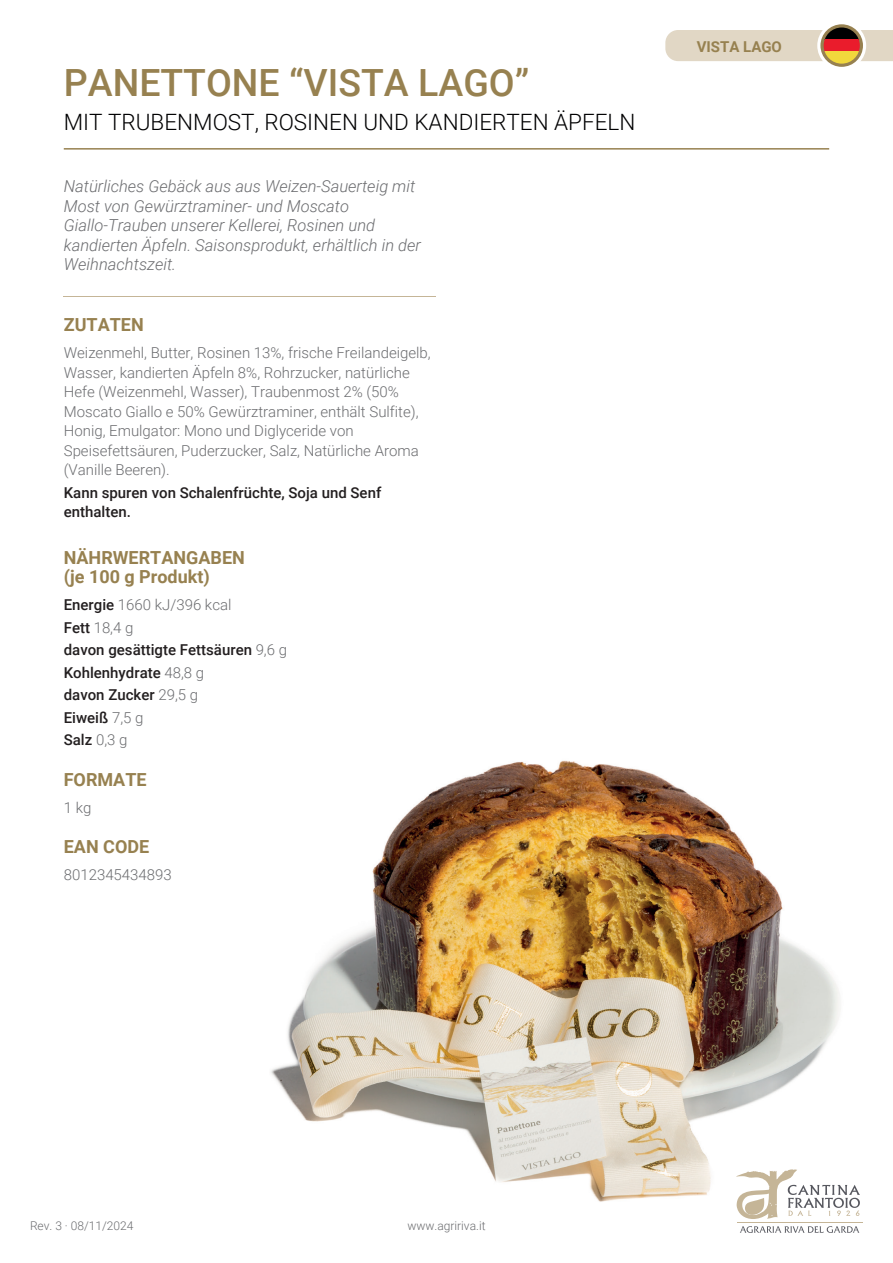
<style>
.page{position:relative;width:893px;height:1263px;background:#fff}
.page>*{position:absolute;margin:0;border:0;box-sizing:border-box;transform-origin:0 0}
.t1{font:500 37.5px "Roboto";color:#978150}
.t2{font:300 22.5px "Roboto";color:#000002}
.t3{font:700 18px/19.5px "Roboto";color:#978150}
.t4{font:italic 300 16.5px/19.5px "Roboto";color:#6c6d70}
.t5{font:300 15px/19.5px "Roboto";color:#6c6d70}
.t6{font:500 15px/22.5px "Roboto";color:#231f20}
.t7{font:700 15px "Roboto";color:#978150}
.t8{font:300 12px "Roboto";color:#6c6d70}
.s1{font-weight:300;color:#6c6d70}
</style>
<div class="page">
<img style="left:271px;top:760px;width:530px;height:442px">
<hr style="left:64px;top:148px;width:765px;height:2px;background:#978150">
<hr style="left:64px;top:296px;width:372px;height:1px;background:#c5b597">
<div style="left:665px;top:30px;width:228px;height:31px;background:#e1d7c5"></div>
<div style="left:817px;top:21px;width:49px;height:49px;background:#fff;border-radius:50%"></div>
<svg style="left:820px;top:24px;width:43px;height:43px"></svg>
<svg style="left:824px;top:27px;width:36px;height:13px"></svg>
<div style="left:824px;top:40px;width:36px;height:12px;background:#ea1c2c"></div>
<svg style="left:824px;top:52px;width:36px;height:12px"></svg>
<svg style="left:740px;top:1226px;width:119px;height:7px"></svg>
<img style="left:736px;top:1169px;width:61px;height:34px">
<svg style="left:737px;top:1203px;width:40px;height:16px"></svg>
<img style="left:748px;top:1198px;width:16px;height:5px">
<svg style="left:788px;top:1185px;width:72px;height:31px"></svg>
<hr style="left:737px;top:1222px;width:126px;height:1px;background:#c5b597">
<h1 class="t1" style="left:64px;top:56px;width:467px">PANETTONE “VISTA LAGO”</h1>
<h2 class="t2" style="left:64px;top:107px;width:573px">MIT TRUBENMOST, ROSINEN UND KANDIERTEN ÄPFELN</h2>
<p class="t4" style="left:64px;top:176px;width:359px">Natürliches Gebäck aus aus Weizen-Sauerteig mit Most von Gewürztraminer- und Moscato Giallo-Trauben unserer Kellerei, Rosinen und kandierten Äpfeln. Saisonsprodukt, erhältlich in der Weihnachtszeit.</p>
<p class="t3" style="left:64px;top:314px;width:81px">ZUTATEN</p>
<p class="t5" style="left:64px;top:342px;width:368px">Weizenmehl, Butter, Rosinen 13%, frische Freilandeigelb, Wasser, kandierten Äpfeln 8%, Rohrzucker, natürliche Hefe (Weizenmehl, Wasser), Traubenmost 2% (50% Moscato Giallo e 50% Gewürztraminer, enthält Sulfite), Honig, Emulgator: Mono und Diglyceride von Speisefettsäuren, Puderzucker, Salz, Natürliche Aroma (Vanille Beeren).</p>
<p class="t6" style="left:64px;top:482px;width:319px;line-height:19.5px">Kann spuren von Schalenfrüchte, Soja und Senf enthalten.</p>
<p class="t3" style="left:64px;top:547px;width:183px">NÄHRWERTANGABEN (je 100 g Produkt)</p>
<p class="t6" style="left:64px;top:593px;width:225px">Energie <span class="s1">1660 kJ/396 kcal<br></span>Fett <span class="s1">18,4 g<br></span>davon gesättigte Fettsäuren <span class="s1">9,6 g<br></span>Kohlenhydrate <span class="s1">48,8 g<br></span>davon Zucker <span class="s1">29,5 g<br></span>Eiweiß <span class="s1">7,5 g<br></span>Salz <span class="s1">0,3 g</span></p>
<p class="t3" style="left:64px;top:769px;width:84px">FORMATE</p>
<p class="t5" style="left:64px;top:797px;width:29px">1 kg</p>
<p class="t3" style="left:64px;top:836px;width:87px">EAN CODE</p>
<p class="t5" style="left:64px;top:864px;width:110px">8012345434893</p>
<p class="t7" style="left:697px;top:36px;width:87px">VISTA LAGO</p>
<p class="t8" style="left:30px;top:1217px;width:105px">Rev. 3 · 08/11/2024</p>
<p class="t8" style="left:407px;top:1217px;width:80px">www.agririva.it</p>
</div>
